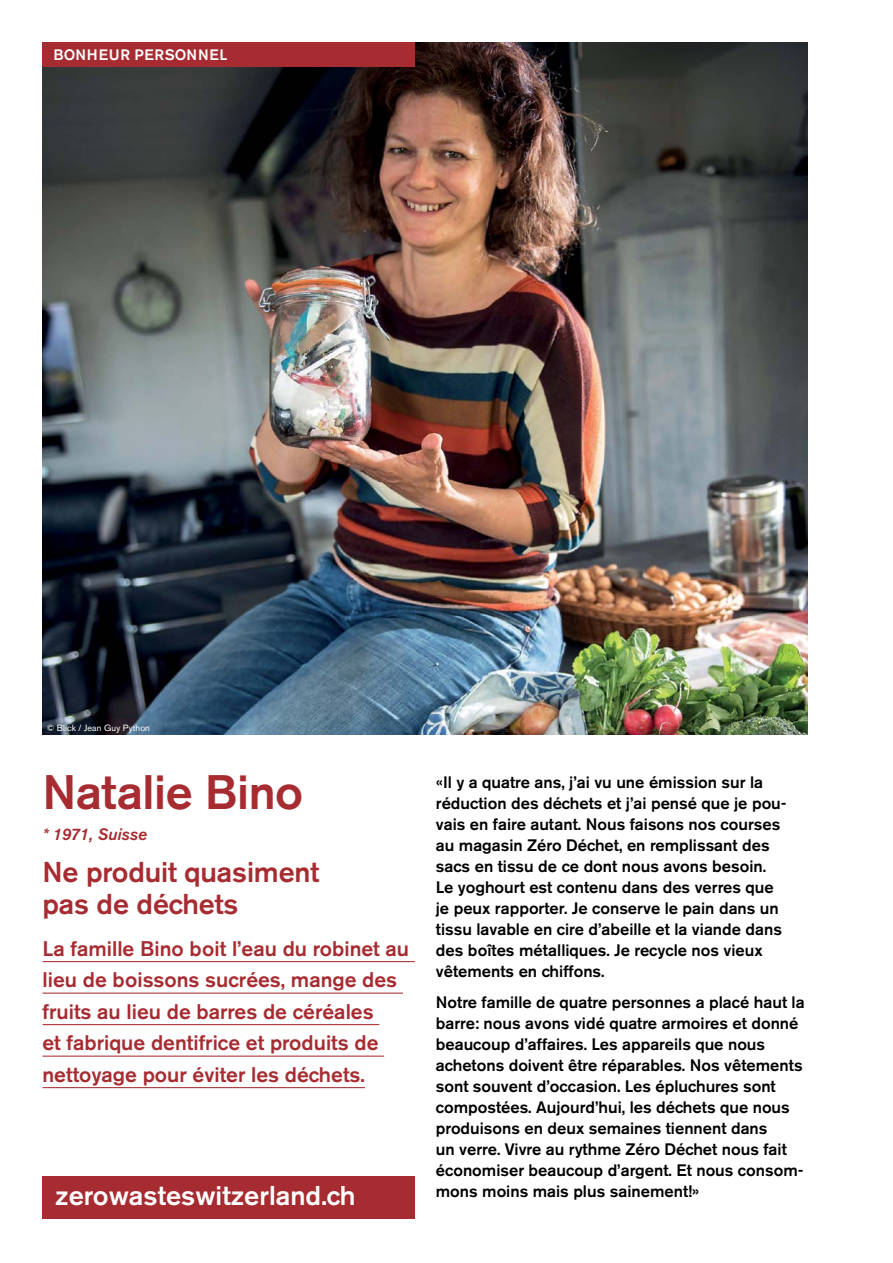
<style>
.page{position:relative;width:893px;height:1263px;background:#fff}
.page>*{position:absolute;margin:0;border:0;box-sizing:border-box;transform-origin:0 0}
.t1{font:500 48px "Akzidenz Grotesk BE";letter-spacing:-.01em;color:#a72c31}
.t2{font:500 28.5px/31.5px "Akzidenz Grotesk BE";letter-spacing:-.005em;color:#a72c31}
.t3{font:500 27px "Akzidenz Grotesk BE";color:#fff}
.t4{font:500 21px/31.5px "Akzidenz Grotesk BE";color:#a72c31}
.t5{font:500 16.5px/21px "Akzidenz Grotesk BE";color:#000}
.t6{font:italic 500 16.5px "Akzidenz Grotesk BE";color:#a72c31}
.t7{font:500 15px "Akzidenz Grotesk BE";letter-spacing:.05em;color:#fff}
.t8{font:9px "Akzidenz Grotesk BE";letter-spacing:.01em;color:#fff}
</style>
<div class="page">
<img style="left:43px;top:42px;width:765px;height:692px">
<hr style="left:43px;top:961px;width:372px;height:1px;background:#a72c31">
<hr style="left:43px;top:992px;width:360px;height:2px;background:#a72c31">
<hr style="left:43px;top:1024px;width:336px;height:1px;background:#a72c31">
<hr style="left:43px;top:1055px;width:341px;height:2px;background:#a72c31">
<hr style="left:43px;top:1087px;width:322px;height:1px;background:#a72c31">
<div style="left:43px;top:1176px;width:372px;height:42px;background:#a72c31"></div>
<div style="left:43px;top:42px;width:372px;height:25px;background:#a72c31"></div>
<p class="t7" style="left:53px;top:46px;width:176px">BONHEUR PERSONNEL</p>
<p class="t8" style="left:47px;top:722px;width:105px">© Blick / Jean Guy Python</p>
<h1 class="t1" style="left:43px;top:762px;width:262px">Natalie Bino</h1>
<p class="t6" style="left:43px;top:825px;width:106px">* 1971, Suisse</p>
<h2 class="t2" style="left:43px;top:856px;width:278px">Ne produit quasiment pas de déchets</h2>
<p class="t4" style="left:43px;top:932px;width:368px">La famille Bino boit l’eau du robinet au lieu de boissons sucrées, mange des fruits au lieu de barres de céréales<br>et fabrique dentifrice et produits de nettoyage pour éviter les déchets.</p>
<h3 class="t3" style="left:55px;top:1179px;width:302px">zerowasteswitzerland.ch</h3>
<p class="t5" style="left:436px;top:771px;width:352px">«Il y a quatre ans, j’ai vu une émission sur la réduction des déchets et j’ai pensé que je pou&shy;vais en faire autant. Nous faisons nos courses au magasin Zéro Déchet, en remplissant des sacs en tissu de ce dont nous avons besoin.<br>Le yoghourt est contenu dans des verres que je peux rapporter. Je conserve le pain dans un tissu lavable en cire d’abeille et la viande dans des boîtes métalliques. Je recycle nos vieux vêtements en chiffons.</p>
<p class="t5" style="left:436px;top:992px;width:370px">Notre famille de quatre personnes a placé haut la barre: nous avons vidé quatre armoires et donné beaucoup d’affaires. Les appareils que nous achetons doivent être réparables. Nos vêtements sont souvent d’occasion. Les épluchures sont compostées. Aujourd’hui, les déchets que nous produisons en deux semaines tiennent dans<br>un verre. Vivre au rythme Zéro Déchet nous fait économiser beaucoup d’argent. Et nous consom&shy;mons moins mais plus sainement!»</p>
</div>
